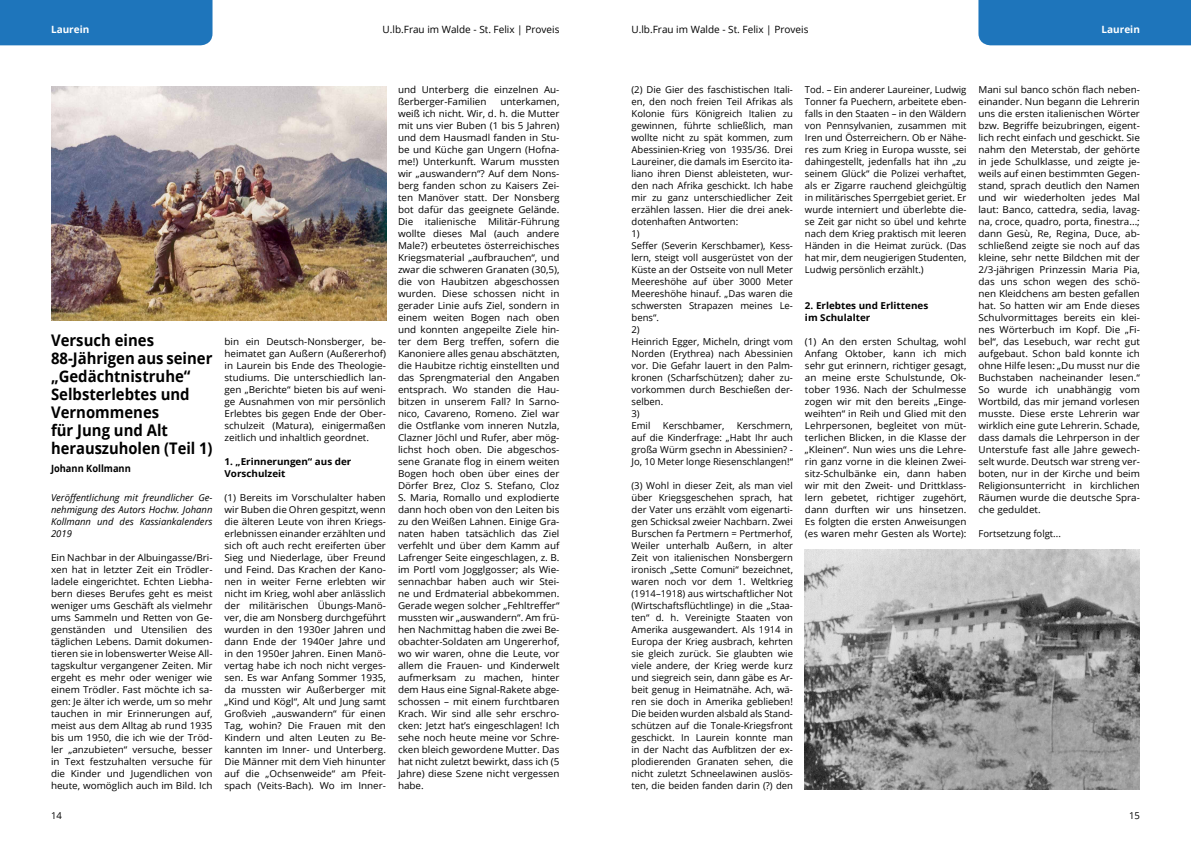
<style>
.page{position:relative;width:1191px;height:842px;background:#fff}
.page>*{position:absolute;margin:0;border:0;box-sizing:border-box;transform-origin:0 0}
.t1{font:700 16px/18px "Open Sans";color:#000;scale:.93 1}
.t2{font:10px "Open Sans";color:#000}
.t3{font:700 10px "Open Sans";color:#fff}
.t4{font:700 10px "Open Sans";color:#000;scale:.93 1}
.t5{font:9.5px/12px "Open Sans";color:#000;text-align:justify;scale:1.04 1}
.t6{font:9.5px/12px "Open Sans";color:#000;text-align:justify}
.t7{font:italic 9.5px/12px "Open Sans";color:#000;text-align:justify}
.t8{font:700 9.5px/12px "Open Sans";color:#000;scale:1.04 1}
</style>
<div class="page">
<div style="left:0;top:0;width:212px;height:45px;background:#1e75bb"></div>
<div style="left:978px;top:0;width:213px;height:45px;background:#1e75bb"></div>
<img style="left:51px;top:86px;width:335px;height:234px">
<img style="left:805px;top:549px;width:335px;height:240px">
<p class="t3" style="left:51px;top:22px;width:40px">Laurein</p>
<p class="t2" style="left:382px;top:22px;width:178px">U.lb.Frau im Walde - St. Felix | Proveis</p>
<p class="t2" style="left:631px;top:22px;width:178px">U.lb.Frau im Walde - St. Felix | Proveis</p>
<p class="t3" style="left:1101px;top:22px;width:40px">Laurein</p>
<h1 class="t1" style="left:51px;top:330px;width:175px">Versuch eines<br>88-Jährigen aus seiner „Gedächtnistruhe“<br>Selbsterlebtes und<br>Vernommenes<br>für Jung und Alt herauszuholen (Teil 1)</h1>
<p class="t4" style="left:51px;top:461px;width:87px">Johann Kollmann</p>
<p class="t7" style="left:51px;top:492px;width:163px">Veröffentlichung mit freundlicher Ge&shy;nehmigung des Autors Hochw. Johann Kollmann und des Kassiankalenders 2019</p>
<p class="t5" style="left:51px;top:552px;width:157px">Ein Nachbar in der Albuingasse/Bri&shy;xen hat in letzter Zeit ein Trödler&shy;ladele eingerichtet. Echten Liebha&shy;bern dieses Berufes geht es meist weniger ums Geschäft als vielmehr ums Sammeln und Retten von Ge&shy;genständen und Utensilien des täglichen Lebens. Damit dokumen&shy;tieren sie in lobenswerter Weise All&shy;tagskultur vergangener Zeiten. Mir ergeht es mehr oder weniger wie einem Trödler. Fast möchte ich sa&shy;gen: Je älter ich werde, um so mehr tauchen in mir Erinnerungen auf, meist aus dem Alltag ab rund 1935 bis um 1950, die ich wie der Tröd&shy;ler „anzubieten“ versuche, besser in Text festzuhalten versuche für die Kinder und Jugendlichen von heute, womöglich auch im Bild. Ich</p>
<p class="t5" style="left:224px;top:336px;width:157px">bin ein Deutsch-Nonsberger, be&shy;heimatet gan Außern (Außererhof) in Laurein bis Ende des Theologie&shy;studiums. Die unterschiedlich lan&shy;gen „Berichte“ bieten bis auf weni&shy;ge Ausnahmen von mir persönlich Erlebtes bis gegen Ende der Ober&shy;schulzeit (Matura), einigermaßen zeitlich und inhaltlich geordnet.</p>
<p class="t8" style="left:224px;top:456px;width:123px">1. „Erinnerungen“ aus der<br>Vorschulzeit</p>
<p class="t5" style="left:224px;top:492px;width:157px">(1) Bereits im Vorschulalter haben wir Buben die Ohren gespitzt, wenn die älteren Leute von ihren Kriegs&shy;erlebnissen einander erzählten und sich oft auch recht ereiferten über Sieg und Niederlage, über Freund und Feind. Das Krachen der Kano&shy;nen in weiter Ferne erlebten wir nicht im Krieg, wohl aber anlässlich der militärischen Übungs-Manö&shy;ver, die am Nonsberg durchgeführt wurden in den 1930er Jahren und dann Ende der 1940er Jahre und in den 1950er Jahren. Einen Manö&shy;vertag habe ich noch nicht verges&shy;sen. Es war Anfang Sommer 1935, da mussten wir Außerberger mit „Kind und Kögl“, Alt und Jung samt Großvieh „auswandern“ für einen Tag, wohin? Die Frauen mit den Kindern und alten Leuten zu Be&shy;kannten im Inner- und Unterberg.<br>Die Männer mit dem Vieh hinunter auf die „Ochsenweide“ am Pfeit&shy;spach (Veits-Bach). Wo im Inner-</p>
<p class="t5" style="left:398px;top:84px;width:157px">und Unterberg die einzelnen Au&shy;ßerberger-Familien</p>
<p class="t5" style="left:398px;top:96px;width:157px;text-indent:102px">unterkamen, weiß ich nicht. Wir, d. h. die Mutter mit uns vier Buben (1 bis 5 Jahren) und dem Hausmadl fanden in Stu&shy;be und Küche gan Ungern (Hofna&shy;me!) Unterkunft. Warum mussten wir „auswandern“? Auf dem Nons&shy;berg fanden schon zu Kaisers Zei&shy;ten Manöver statt. Der Nonsberg bot dafür das geeignete Gelände.<br>Die italienische Militär-Führung wollte dieses Mal (auch andere Male?) erbeutetes österreichisches Kriegsmaterial „aufbrauchen“, und zwar die schweren Granaten (30,5), die von Haubitzen abgeschossen wurden. Diese schossen nicht in gerader Linie aufs Ziel, sondern in einem weiten Bogen nach oben und konnten angepeilte Ziele hin&shy;ter dem Berg treffen, sofern die Kanoniere alles genau abschätzten, die Haubitze richtig einstellten und das Sprengmaterial den Angaben entsprach. Wo standen die Hau&shy;bitzen in unserem Fall? In Sarno&shy;nico, Cavareno, Romeno. Ziel war die Ostflanke vom inneren Nutzla, Clazner Jöchl und Rufer, aber mög&shy;lichst hoch oben. Die abgeschos&shy;sene Granate flog in einem weiten Bogen hoch oben über eines der Dörfer Brez, Cloz S. Stefano, Cloz S. Maria, Romallo und explodierte dann hoch oben von den Leiten bis zu den Weißen Lahnen. Einige Gra&shy;naten haben tatsächlich das Ziel verfehlt und über dem Kamm auf Lafrenger Seite eingeschlagen, z. B. im Portl vom Jogglgosser; als Wie&shy;sennachbar haben auch wir Stei&shy;ne und Erdmaterial abbekommen.<br>Gerade wegen solcher „Fehltreffer“ mussten wir „auswandern“. Am frü&shy;hen Nachmittag haben die zwei Be&shy;obachter-Soldaten am Ungererhof, wo wir waren, ohne die Leute, vor allem die Frauen- und Kinderwelt aufmerksam zu machen, hinter dem Haus eine Signal-Rakete abge&shy;schossen – mit einem furchtbaren Krach. Wir sind alle sehr erschro&shy;cken: Jetzt hat’s eingeschlagen! Ich sehe noch heute meine vor Schre&shy;cken bleich gewordene Mutter. Das hat nicht zuletzt bewirkt, dass ich (5<br>Jahre) diese Szene nicht vergessen habe.</p>
<p class="t6" style="left:631px;top:84px;width:163px;text-align:left">(2) Die Gier des faschistischen Itali&shy;en, den noch freien Teil Afrikas als<br>Kolonie fürs Königreich Italien zu gewinnen, führte schließlich, man wollte nicht zu spät kommen, zum<br>Abessinien-Krieg von 1935/36. Drei<br>Laureiner, die damals im Esercito ita&shy;liano ihren Dienst ableisteten, wur&shy;den nach Afrika geschickt. Ich habe mir zu ganz unterschiedlicher Zeit erzählen lassen. Hier die drei anek&shy;dotenhaften Antworten:<br>1)<br>Seffer (Severin Kerschbamer), Kess&shy;lern, steigt voll ausgerüstet von der<br>Küste an der Ostseite von null Meter<br>Meereshöhe auf über 3000 Meter<br>Meereshöhe hinauf. „Das waren die schwersten Strapazen meines Le&shy;bens“.<br>2)<br>Heinrich Egger, Micheln, dringt vom<br>Norden (Erythrea) nach Abessinien vor. Die Gefahr lauert in den Palm&shy;kronen (Scharfschützen); daher zu&shy;vorkommen durch Beschießen der&shy;selben.<br>3)<br>Emil</p>
<p class="t6" style="left:631px;top:420px;width:163px;text-indent:105px">Kerschmern, auf die Kinderfrage: „Habt Ihr auch großa Würm gsechn in Abessinien? - Jo, 10 Meter longe Riesenschlangen!“</p>
<p class="t6" style="left:631px;top:480px;width:163px">(3) Wohl in dieser Zeit, als man viel über Kriegsgeschehen sprach, hat der Vater uns erzählt vom eigenarti&shy;gen Schicksal zweier Nachbarn. Zwei Burschen fa Pertmern = Pertmerhof, Weiler unterhalb Außern, in alter Zeit von italienischen Nonsbergern ironisch „Sette Comuni“ bezeichnet, waren noch vor dem 1. Weltkrieg (1914–1918) aus wirtschaftlicher Not (Wirtschaftsflüchtlinge) in die „Staa&shy;ten“ d. h. Vereinigte Staaten von Amerika ausgewandert. Als 1914 in Europa der Krieg ausbrach, kehrten sie gleich zurück. Sie glaubten wie viele andere, der Krieg werde kurz und siegreich sein, dann gäbe es Ar&shy;beit genug in Heimatnähe. Ach, wä&shy;ren sie doch in Amerika geblieben!<br>Die beiden wurden alsbald als Stand&shy;schützen auf die Tonale-Kriegsfront geschickt. In Laurein konnte man in der Nacht das Aufblitzen der ex&shy;plodierenden Granaten sehen, die nicht zuletzt Schneelawinen auslös&shy;ten, die beiden fanden darin (?) den</p>
<p class="t6" style="left:663px;top:420px;width:63px">Kerschbamer,</p>
<p class="t6" style="left:805px;top:84px;width:163px">Tod. – Ein anderer Laureiner, Ludwig Tonner fa Puechern, arbeitete eben&shy;falls in den Staaten – in den Wäldern von Pennsylvanien, zusammen mit Iren und Österreichern. Ob er Nähe&shy;res zum Krieg in Europa wusste, sei dahingestellt, jedenfalls hat ihn „zu seinem Glück“ die Polizei verhaftet, als er Zigarre rauchend gleichgültig in militärisches Sperrgebiet geriet. Er wurde interniert und überlebte die&shy;se Zeit gar nicht so übel und kehrte nach dem Krieg praktisch mit leeren Händen in die Heimat zurück. (Das hat mir, dem neugierigen Studenten, Ludwig persönlich erzählt.)</p>
<p class="t8" style="left:805px;top:300px;width:120px">2. Erlebtes und Erlittenes im Schulalter</p>
<p class="t5" style="left:805px;top:336px;width:157px">(1) An den ersten Schultag, wohl Anfang Oktober, kann ich mich sehr gut erinnern, richtiger gesagt, an meine erste Schulstunde, Ok&shy;tober 1936. Nach der Schulmesse zogen wir mit den bereits „Einge&shy;weihten“ in Reih und Glied mit den Lehrpersonen, begleitet von müt&shy;terlichen Blicken, in die Klasse der „Kleinen“. Nun wies uns die Lehre&shy;rin ganz vorne in die kleinen Zwei&shy;sitz-Schulbänke ein, dann haben wir mit den Zweit- und Drittklass&shy;lern gebetet, richtiger zugehört, dann durften wir uns hinsetzen.<br>Es folgten die ersten Anweisungen (es waren mehr Gesten als Worte):</p>
<p class="t5" style="left:978px;top:84px;width:157px">Mani sul banco schön flach neben&shy;einander. Nun begann die Lehrerin uns die ersten italienischen Wörter bzw. Begriffe beizubringen, eigent&shy;lich recht einfach und geschickt. Sie nahm den Meterstab, der gehörte in jede Schulklasse, und zeigte je&shy;weils auf einen bestimmten Gegen&shy;stand, sprach deutlich den Namen und wir wiederholten jedes Mal laut: Banco, cattedra, sedia, lavag&shy;na, croce, quadro, porta, finestra...; dann Gesù, Re, Regina, Duce, ab&shy;schließend zeigte sie noch auf das kleine, sehr nette Bildchen mit der 2/3-jährigen Prinzessin Maria Pia, das uns schon wegen des schö&shy;nen Kleidchens am besten gefallen hat. So hatten wir am Ende dieses Schulvormittages bereits ein klei&shy;nes Wörterbuch im Kopf. Die „Fi&shy;bel“, das Lesebuch, war recht gut aufgebaut. Schon bald konnte ich ohne Hilfe lesen: „Du musst nur die Buchstaben nacheinander lesen.“ So wurde ich unabhängig vom Wortbild, das mir jemand vorlesen musste. Diese erste Lehrerin war wirklich eine gute Lehrerin. Schade, dass damals die Lehrperson in der Unterstufe fast alle Jahre gewech&shy;selt wurde. Deutsch war streng ver&shy;boten, nur in der Kirche und beim Religionsunterricht in kirchlichen Räumen wurde die deutsche Spra&shy;che geduldet.</p>
<p class="t6" style="left:978px;top:528px;width:84px">Fortsetzung folgt...</p>
<p class="t6" style="left:51px;top:810px;width:12px">14</p>
<p class="t6" style="left:1129px;top:810px;width:12px">15</p>
</div>
